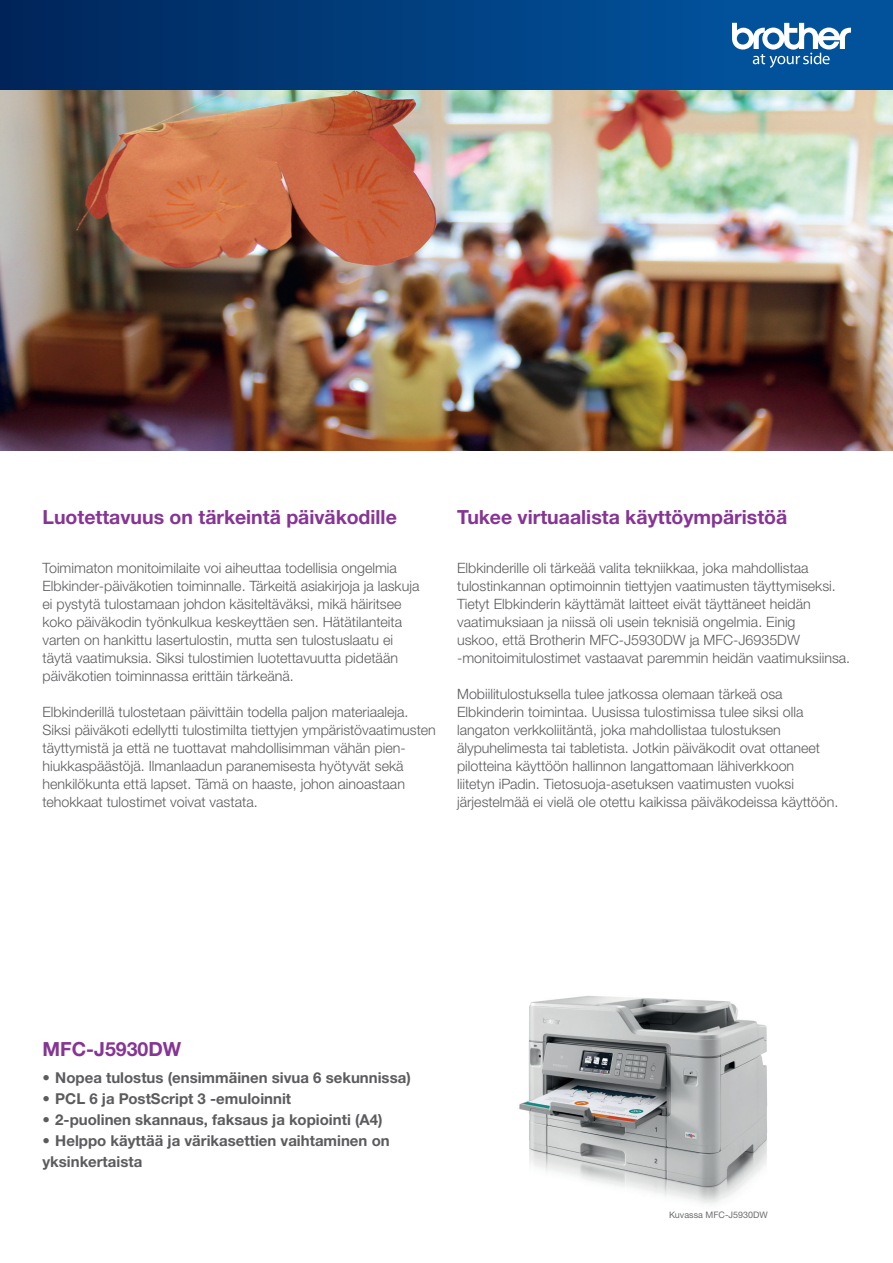
<style>
.page{position:relative;width:893px;height:1263px;background:#fff}
.page>*{position:absolute;margin:0;border:0;box-sizing:border-box;transform-origin:0 0}
.t1{font:700 19.5px "Helvetica Neue LTW1 G";color:#863594}
.t2{font:700 15px/21px "Helvetica Neue LTW1 G";color:#5c5c5f}
.t3{font:300 14.25px/18px "Helvetica Neue LTW1 G";color:#5c5c5f}
.t4{font:9px "Helvetica Neue LTW1 G";color:#6c6d70}
</style>
<div class="page">
<img style="left:0;top:89px;width:893px;height:362px">
<img style="left:519px;top:995px;width:249px;height:209px">
<div style="left:0;top:0;width:733px;height:89px;background:linear-gradient(to right,#00255a,#01529c)"></div>
<div style="left:731px;top:0;width:162px;height:89px;background:#01519b"></div>
<svg style="left:732px;top:23px;width:119px;height:45px"></svg>
<h1 class="t1" style="left:43px;top:505px;width:356px">Luotettavuus on tärkeintä päiväkodille</h1>
<p class="t3" style="left:43px;top:558px;width:378px">Toimimaton monitoimilaite voi aiheuttaa todellisia ongelmia Elbkinder-päiväkotien toiminnalle. Tärkeitä asiakirjoja ja laskuja ei pystytä tulostamaan johdon käsiteltäväksi, mikä häiritsee koko päiväkodin työnkulkua keskeyttäen sen. Hätätilanteita varten on hankittu lasertulostin, mutta sen tulostuslaatu ei täytä vaatimuksia. Siksi tulostimien luotettavuutta pidetään päiväkotien toiminnassa erittäin tärkeänä.</p>
<p class="t3" style="left:43px;top:702px;width:395px">Elbkinderillä tulostetaan päivittäin todella paljon materiaaleja.<br>Siksi päiväkoti edellytti tulostimilta tiettyjen ympäristövaatimusten täyttymistä ja että ne tuottavat mahdollisimman vähän pien&shy;hiukkaspäästöjä. Ilmanlaadun paranemisesta hyötyvät sekä henkilökunta että lapset. Tämä on haaste, johon ainoastaan tehokkaat tulostimet voivat vastata.</p>
<h1 class="t1" style="left:457px;top:505px;width:332px">Tukee virtuaalista käyttöympäristöä</h1>
<p class="t3" style="left:457px;top:558px;width:395px">Elbkinderille oli tärkeää valita tekniikkaa, joka mahdollistaa tulostinkannan optimoinnin tiettyjen vaatimusten täyttymiseksi.<br>Tietyt Elbkinderin käyttämät laitteet eivät täyttäneet heidän vaatimuksiaan ja niissä oli usein teknisiä ongelmia. Einig<br>uskoo, että Brotherin MFC-J5930DW ja MFC-J6935DW -monitoimitulostimet vastaavat paremmin heidän vaatimuksiinsa.</p>
<p class="t3" style="left:457px;top:684px;width:383px">Mobiilitulostuksella tulee jatkossa olemaan tärkeä osa Elbkinderin toimintaa. Uusissa tulostimissa tulee siksi olla langaton verkkoliitäntä, joka mahdollistaa tulostuksen älypuhelimesta tai tabletista. Jotkin päiväkodit ovat ottaneet pilotteina käyttöön hallinnon langattomaan lähiverkkoon<br>liitetyn iPadin. Tietosuoja-asetuksen vaatimusten vuoksi järjestelmää ei vielä ole otettu kaikissa päiväkodeissa käyttöön.</p>
<h1 class="t1" style="left:43px;top:1037px;width:140px">MFC‑J5930DW</h1>
<p class="t2" style="left:43px;top:1067px;width:370px">• Nopea tulostus (ensimmäinen sivua 6 sekunnissa)</p>
<p class="t2" style="left:43px;top:1088px;width:250px">• PCL 6 ja PostScript 3 -emuloinnit</p>
<p class="t2" style="left:43px;top:1109px;width:341px">• 2-puolinen skannaus, faksaus ja kopiointi (A4)</p>
<p class="t2" style="left:43px;top:1130px;width:349px">• Helppo käyttää ja värikasettien vaihtaminen on yksinkertaista</p>
<p class="t4" style="left:669px;top:1209px;width:100px">Kuvassa MFC-J5930DW</p>
</div>
